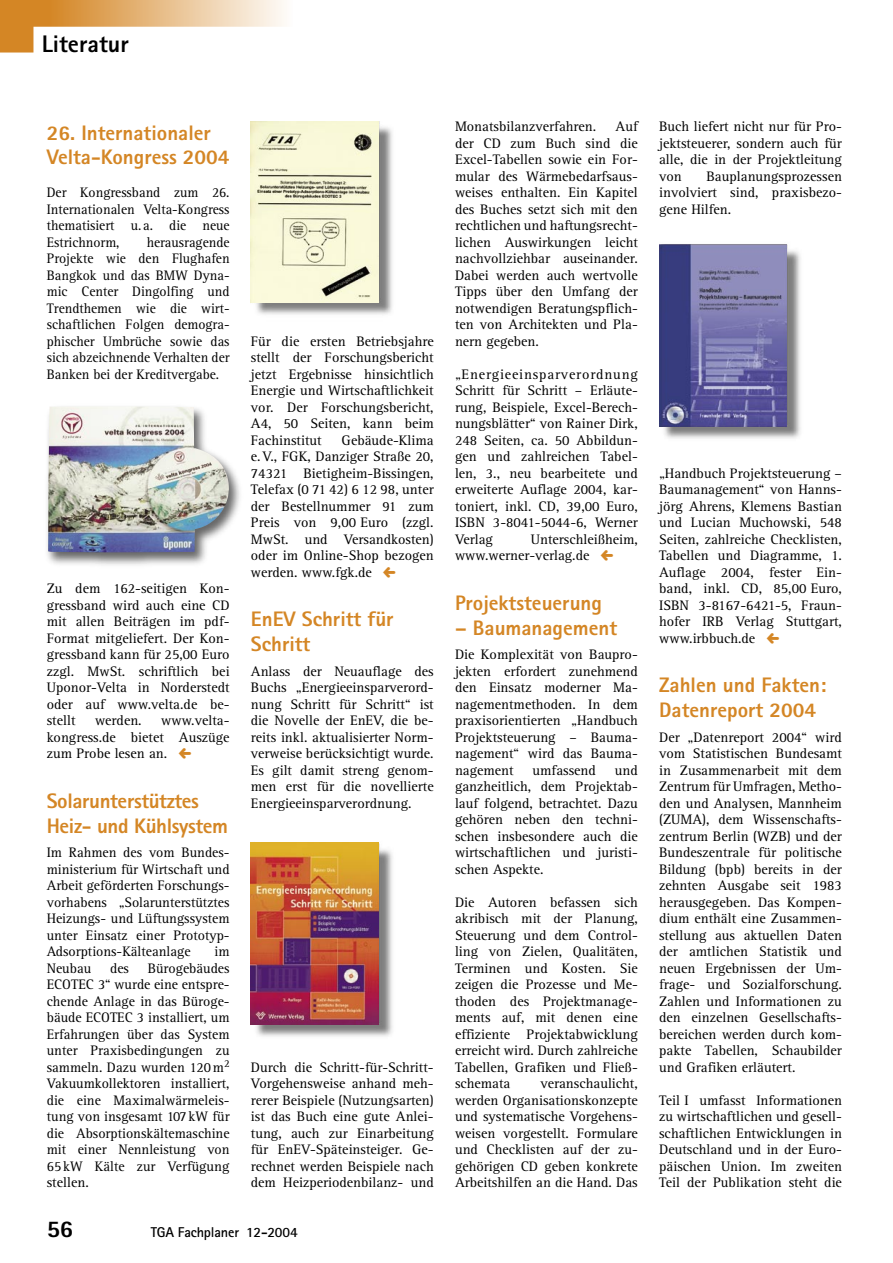
<style>
.page{position:relative;width:893px;height:1263px;background:#fff}
.page>*{position:absolute;margin:0;border:0;box-sizing:border-box;transform-origin:0 0}
.T08b_HÜ{font:800 24px "Rotis Sans Serif";color:#000}
.T05b_Über_4sp{font:800 21px/24.8px "Rotis Sans Serif";color:#d48625}
.T05b_Über_4sp-2{font:800 21px/24.8px "Rotis Sans Serif";letter-spacing:-.02em;color:#d48625}
.T01a_Grund{font:14.25px/16.5px "Rotis Serif";color:#000;text-align:justify}
.T01b_Grund_n_ZÜ{font:14.25px/16.5px "Rotis Serif";color:#000;text-align:justify}
.T01b_Grund_n_ZÜ-2{font:14.25px/16.5px "Rotis Serif";color:#000;text-align:justify;scale:.96 1}
.T08b_HÜ-2{font:700 14.25px "Rotis Sans Serif";letter-spacing:-.01em;color:#000}
.s1{font-size:13.95px}
</style>
<div class="page">
<div style="left:44px;top:403px;width:200px;height:166px;background:#000;opacity:.6"></div>
<img style="left:48px;top:406px;width:181px;height:146px">
<img style="left:256px;top:121px;width:137px;height:194px">
<img style="left:251px;top:121px;width:127px;height:182px">
<img style="left:251px;top:842px;width:142px;height:195px">
<img style="left:251px;top:843px;width:127px;height:181px">
<img style="left:659px;top:244px;width:142px;height:195px">
<img style="left:659px;top:245px;width:128px;height:181px">
<svg style="left:0;top:0;width:284px;height:53px"></svg>
<p class="T08b_HÜ" style="left:42px;top:29px;width:89px">Literatur</p>
<p class="T05b_Über_4sp" style="left:47px;top:120px;width:184px">26. Internationaler<br>Velta-Kongress 2004</p>
<p class="T01b_Grund_n_ZÜ-2" style="left:47px;top:185px;width:192px">Der Kongressband zum 26.<br>Internationalen Velta-Kongress thematisiert u. a. die neue Estrichnorm,</p>
<p class="T01b_Grund_n_ZÜ-2" style="left:47px;top:234px;width:192px;text-indent:100px">herausragende Projekte wie den Flughafen Bangkok und das BMW Dyna&shy;mic Center Dingolfing und Trendthemen wie die wirt&shy;schaftlichen Folgen demogra&shy;phischer Umbrüche sowie das sich abzeichnende Verhalten der Banken bei der Kreditvergabe.</p>
<p class="T01a_Grund" style="left:47px;top:581px;width:184px">Zu dem 162-seitigen Kon&shy;gressband wird auch eine CD mit allen Beiträgen im pdf-Format mitgeliefert. Der Kon&shy;gressband kann für 25,00 Euro zzgl. MwSt. schriftlich bei Uponor-Velta in Norderstedt oder auf www.velta.de be&shy;stellt</p>
<p class="T01a_Grund" style="left:47px;top:713px;width:184px;text-indent:114px">www.velta&shy;kongress.de bietet Auszüge zum Probe lesen an.</p>
<p class="T05b_Über_4sp-2" style="left:47px;top:788px;width:183px">Solarunterstütztes<br>Heiz- und Kühlsystem</p>
<p class="T01b_Grund_n_ZÜ" style="left:47px;top:845px;width:184px">Im Rahmen des vom Bundes&shy;ministerium für Wirtschaft und Arbeit geförderten Forschungs&shy;vorhabens „Solarunterstütztes Heizungs- und Lüftungssystem unter Einsatz einer Prototyp-Adsorptions-Kälteanlage</p>
<p class="T01a_Grund" style="left:95px;top:713px;width:48px">werden.</p>
<p class="T01b_Grund_n_ZÜ" style="left:215px;top:944px;width:17px">im</p>
<p class="T01b_Grund_n_ZÜ" style="left:47px;top:960px;width:184px;text-indent:101px">Bürogebäudes ECOTEC 3“ wurde eine entspre&shy;chende Anlage in das Büroge&shy;bäude ECOTEC 3 installiert, um Erfahrungen über das System unter Praxisbedingungen zu sammeln. Dazu wurden 120 m<sup>2<br></sup>Vakuumkollektoren installiert, die eine Maximalwärmeleis&shy;tung von insgesamt 107 kW für die Absorptionskältemaschine mit einer Nennleistung von 65 kW Kälte zur Verfügung stellen.</p>
<p class="T01b_Grund_n_ZÜ" style="left:47px;top:960px;width:46px">Neubau</p>
<p class="T01b_Grund_n_ZÜ" style="left:110px;top:960px;width:20px">des</p>
<p class="T01a_Grund" style="left:251px;top:333px;width:184px">Für die ersten Betriebsjahre stellt der Forschungsbericht jetzt Ergebnisse hinsichtlich Energie und Wirtschaftlichkeit vor. Der Forschungsbericht, A4, 50 Seiten, kann beim Fachinstitut</p>
<p class="T01a_Grund" style="left:251px;top:432px;width:184px;text-indent:91px">Gebäude-Klima e. V., FGK, Danziger Straße 20, 74321 Bietigheim-Bissingen, Telefax (0 71 42) 6 12 98, unter der Bestellnummer 91 zum Preis von 9,00 Euro (zzgl.<br>MwSt. und Versandkosten) oder im Online-Shop bezogen werden. www.fgk.de</p>
<p class="T05b_Über_4sp" style="left:251px;top:607px;width:144px">EnEV Schritt für<br>Schritt</p>
<p class="T01b_Grund_n_ZÜ" style="left:251px;top:663px;width:184px">Anlass der Neuauflage des Buchs „Energieeinsparverord&shy;nung Schritt für Schritt“ ist die Novelle der EnEV, die be&shy;reits inkl. aktualisierter Norm&shy;verweise berücksichtigt wurde.<br>Es gilt damit streng genom&shy;men erst für die novellierte Energieeinsparverordnung.</p>
<p class="T01a_Grund" style="left:251px;top:1059px;width:184px">Durch die Schritt-für-Schritt-Vorgehensweise anhand meh&shy;rerer Beispiele (Nutzungsarten) ist das Buch eine gute Anlei&shy;tung, auch zur Einarbeitung <span class="s1">f</span>ür EnEV-Späteinsteiger. Ge&shy;rechnet werden Beispiele nach dem Heizperiodenbilanz- und</p>
<p class="T08b_HÜ" style="left:47px;top:1213px;width:28px">56</p>
<p class="T08b_HÜ-2" style="left:151px;top:1223px;width:148px">TGA Fachplaner 12-2004</p>
<p class="T01a_Grund" style="left:455px;top:119px;width:184px;text-indent:161px">Auf der CD zum Buch sind die Excel-Tabellen sowie ein For&shy;mular des Wärmebedarfsaus&shy;weises enthalten. Ein Kapitel des Buches setzt sich mit den rechtlichen und haftungsrecht&shy;lichen Auswirkungen leicht nachvollziehbar auseinander.<br>Dabei werden auch wertvolle Tipps über den Umfang der notwendigen Beratungspflich&shy;ten von Architekten und Pla&shy;nern gegeben.</p>
<p class="T01a_Grund" style="left:455px;top:366px;width:184px">„Energieeinsparverordnung Schritt für Schritt – Erläute&shy;rung, Beispiele, Excel-Berech&shy;nungsblätter“ von Rainer Dirk, 248 Seiten, ca. 50 Abbildun&shy;gen und zahlreichen Tabel&shy;len, 3., neu bearbeitete und erweiterte Auflage 2004, kar&shy;toniert, inkl. CD, 39,00 Euro, ISBN 3-8041-5044-6, Werner Verlag</p>
<p class="T01a_Grund" style="left:455px;top:119px;width:143px">Monatsbilanzverfahren.</p>
<p class="T01a_Grund" style="left:455px;top:531px;width:184px;text-indent:76px">Unterschleißheim, www.werner-verlag.de</p>
<p class="T05b_Über_4sp" style="left:455px;top:590px;width:148px">Projektsteuerung</p>
<p class="T05b_Über_4sp" style="left:455px;top:615px;width:164px">– Baumanagement</p>
<p class="T01b_Grund_n_ZÜ" style="left:455px;top:647px;width:184px">Die Komplexität von Baupro&shy;jekten erfordert zunehmend den Einsatz moderner Ma&shy;nagementmethoden. In dem praxisorientierten „Handbuch Projektsteuerung – Bauma&shy;nagement“ wird das Bauma&shy;nagement</p>
<p class="T01b_Grund_n_ZÜ" style="left:455px;top:762px;width:184px;text-indent:160px">und ganzheitlich, dem Projektab&shy;lauf folgend, betrachtet. Dazu gehören neben den techni&shy;schen insbesondere auch die wirtschaftlichen und juristi&shy;schen Aspekte.</p>
<p class="T01a_Grund" style="left:455px;top:894px;width:184px">Die Autoren befassen sich akribisch mit der Planung, Steuerung und dem Control&shy;ling von Zielen, Qualitäten, Terminen und Kosten. Sie zeigen die Prozesse und Me&shy;thoden des Projektmanage&shy;ments auf, mit denen eine effiziente Projektabwicklung erreicht wird. Durch zahlreiche Tabellen, Grafiken und Fließ&shy;schemata</p>
<p class="T01b_Grund_n_ZÜ" style="left:533px;top:762px;width:65px">umfassend</p>
<p class="T01a_Grund" style="left:455px;top:1076px;width:184px;text-indent:85px">veranschaulicht, werden Organisationskonzepte und systematische Vorgehens&shy;weisen vorgestellt. Formulare und Checklisten auf der zu&shy;gehörigen CD geben konkrete Arbeitshilfen an die Hand. Das</p>
<p class="T01a_Grund" style="left:659px;top:119px;width:184px">Buch liefert nicht nur für Pro&shy;jektsteuerer, sondern auch für alle, die in der Projektleitung von</p>
<p class="T01a_Grund" style="left:659px;top:168px;width:184px;text-indent:47px">Bauplanungsprozessen involviert sind, praxisbezo&shy;gene Hilfen.</p>
<p class="T01a_Grund" style="left:659px;top:465px;width:184px">„Handbuch Projektsteuerung – Baumanagement“ von Hanns&shy;jörg Ahrens, Klemens Bastian und Lucian Muchowski, 548<br>Seiten, zahlreiche Checklisten, Tabellen und Diagramme, 1.<br>Auflage 2004, fester Ein&shy;band, inkl. CD, 85,00 Euro, ISBN 3-8167-6421-5, Fraun&shy;hofer IRB Verlag Stuttgart, www.irbbuch.de</p>
<p class="T05b_Über_4sp" style="left:659px;top:673px;width:169px">Zahlen und Fakten:<br>Datenreport 2004</p>
<p class="T01b_Grund_n_ZÜ" style="left:659px;top:729px;width:184px">Der „Datenreport 2004“ wird vom Statistischen Bundesamt in Zusammenarbeit mit dem Zentrum für Umfragen, Metho&shy;den und Analysen, Mannheim (ZUMA), dem Wissenschafts&shy;zentrum Berlin (WZB) und der Bundeszentrale für politische Bildung (bpb) bereits in der zehnten Ausgabe seit 1983 herausgegeben. Das Kompen&shy;dium enthält eine Zusammen&shy;stellung aus aktuellen Daten der amtlichen Statistik und neuen Ergebnissen der Um&shy;frage- und Sozialforschung.<br>Zahlen und Informationen zu den einzelnen Gesellschafts&shy;bereichen werden durch kom&shy;pakte Tabellen, Schaubilder und Grafiken erläutert.</p>
<p class="T01a_Grund" style="left:659px;top:1092px;width:184px">Teil I umfasst Informationen zu wirtschaftlichen und gesell&shy;schaftlichen Entwicklungen in Deutschland und in der Euro&shy;päischen Union. Im zweiten Teil der Publikation steht die</p>
</div>
